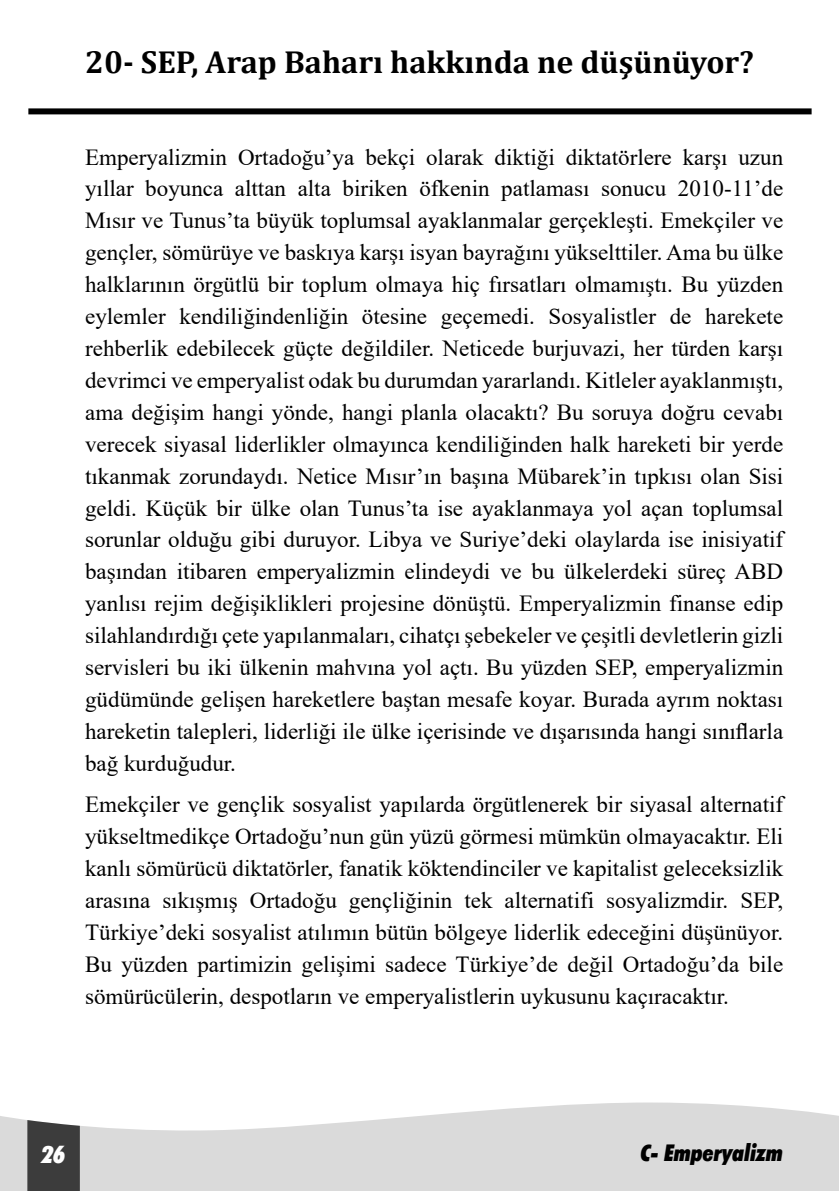
<style>
.page{position:relative;width:840px;height:1191px;background:#fff}
.page>*{position:absolute;margin:0;border:0;box-sizing:border-box;transform-origin:0 0}
.Soru{font:700 32px "Cambria";color:#000}
.t1{font:italic 900 condensed 24px "Futura BT";color:#fff}
.Cevap{font:23px/31.8px "Times New Roman";color:#000;text-align:justify}
.t2{font:italic 900 condensed 23px "Futura BT";color:#000}
</style>
<div class="page">
<svg style="left:0;top:1102px;width:838px;height:89px;fill:#dadada"></svg>
<svg style="left:27px;top:1120px;width:53px;height:71px;background:#454545"></svg>
<div style="left:28px;top:108px;width:783px;height:6px;background:#000"></div>
<p class="Soru" style="left:85px;top:40px;width:669px">20- SEP, Arap Baharı hakkında ne düşünüyor?</p>
<p class="Cevap" style="left:85px;top:140px;width:699px">Emperyalizmin Ortadoğu’ya bekçi olarak diktiği diktatörlere karşı uzun yıllar boyunca alttan alta biriken öfkenin patlaması sonucu 2010-11’de Mısır ve Tunus’ta büyük toplumsal ayaklanmalar gerçekleşti. Emekçiler ve gençler, sömürüye ve baskıya karşı isyan bayrağını yükselttiler. Ama bu ülke halklarının örgütlü bir toplum olmaya hiç fırsatları olmamıştı. Bu yüzden eylemler kendiliğindenliğin ötesine geçemedi. Sosyalistler de harekete rehberlik edebilecek güçte değildiler. Neticede burjuvazi, her türden karşı devrimci ve emperyalist odak bu durumdan yararlandı. Kitleler ayaklanmıştı, ama değişim hangi yönde, hangi planla olacaktı? Bu soruya doğru cevabı verecek siyasal liderlikler olmayınca kendiliğinden halk hareketi bir yerde tıkanmak zorundaydı. Netice Mısır’ın başına Mübarek’in tıpkısı olan Sisi geldi. Küçük bir ülke olan Tunus’ta ise ayaklanmaya yol açan toplumsal sorunlar olduğu gibi duruyor. Libya ve Suriye’deki olaylarda ise inisiyatif başından itibaren emperyalizmin elindeydi ve bu ülkelerdeki süreç ABD yanlısı rejim değişiklikleri projesine dönüştü. Emperyalizmin finanse edip silahlandırdığı çete yapılanmaları, cihatçı şebekeler ve çeşitli devletlerin gizli servisleri bu iki ülkenin mahvına yol açtı. Bu yüzden SEP, emperyalizmin güdümünde gelişen hareketlere baştan mesafe koyar. Burada ayrım noktası hareketin talepleri, liderliği ile ülke içerisinde ve dışarısında hangi sınıflarla bağ kurduğudur.</p>
<p class="Cevap" style="left:85px;top:788px;width:699px">Emekçiler ve gençlik sosyalist yapılarda örgütlenerek bir siyasal alternatif yükseltmedikçe Ortadoğu’nun gün yüzü görmesi mümkün olmayacaktır. Eli kanlı sömürücü diktatörler, fanatik köktendinciler ve kapitalist geleceksizlik arasına sıkışmış Ortadoğu gençliğinin tek alternatifi sosyalizmdir. SEP, Türkiye’deki sosyalist atılımın bütün bölgeye liderlik edeceğini düşünüyor.<br>Bu yüzden partimizin gelişimi sadece Türkiye’de değil Ortadoğu’da bile sömürücülerin, despotların ve emperyalistlerin uykusunu kaçıracaktır.</p>
<p class="t1" style="left:42px;top:1140px;width:25px">26</p>
<p class="t2" style="left:640px;top:1138px;width:144px">C- Emperyalizm</p>
</div>
